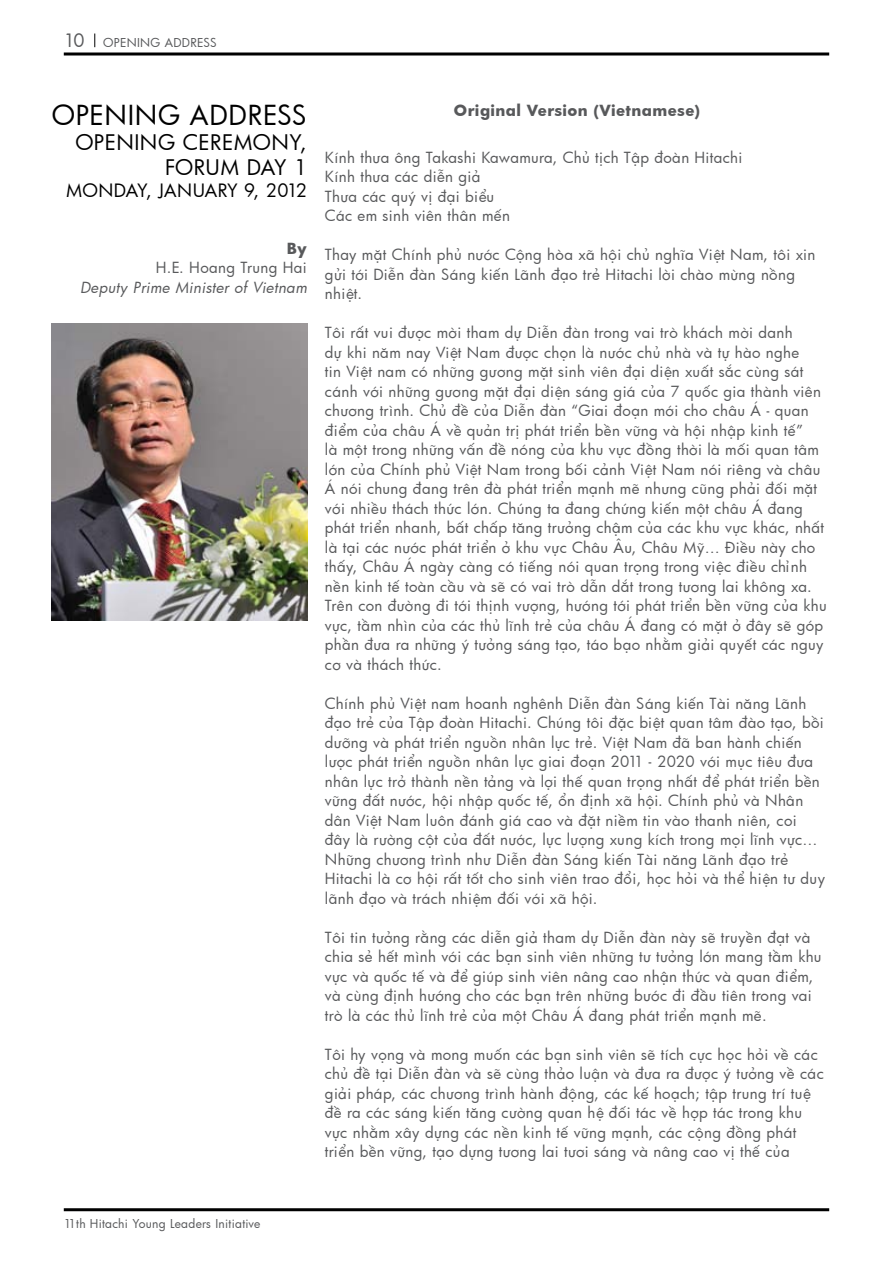
<style>
.page{position:relative;width:893px;height:1263px;background:#fff}
.page>*{position:absolute;margin:0;border:0;box-sizing:border-box;transform-origin:0 0}
.t1{font:27px "Futura Bk";letter-spacing:.025em;color:#000}
.t2{font:21px/25.2px "Futura Bk";letter-spacing:.025em;color:#000;text-align:right}
.t3{font:18px "Futura Bk";letter-spacing:.01em;color:#000}
.t4{font:15px/19.5px "Futura Bk";letter-spacing:.025em;color:#58595b}
.t5{font:700 15px "Futura Bk";letter-spacing:.025em;color:#58595b}
.t6{font:italic 15px "Futura Bk";letter-spacing:.025em;color:#58595b}
.t7{font:12px "Futura Bk";letter-spacing:.025em;color:#58595b}
.s1{font-size:18px}
</style>
<div class="page">
<hr style="left:64px;top:53px;width:765px;height:3px;background:#000">
<hr style="left:64px;top:1208px;width:765px;height:3px;background:#000">
<svg style="left:94px;top:34px;width:1px;height:13px"></svg>
<img style="left:52px;top:323px;width:255px;height:298px">
<p class="t7" style="left:64px;top:34px;width:154px"><span class="s1">10</span> OPENING ADDRESS</p>
<h1 class="t1" style="left:52px;top:96px;width:257px">OPENING ADDRESS</h1>
<h2 class="t2" style="left:75px;top:129px;width:233px">OPENING CEREMONY,<br>FORUM DAY 1</h2>
<p class="t3" style="left:66px;top:178px;width:242px">MONDAY, JANUARY 9, 2012</p>
<p class="t5" style="left:287px;top:238px;width:22px">By</p>
<p class="t4" style="left:156px;top:258px;width:153px">H.E. Hoang Trung Hai</p>
<p class="t6" style="left:80px;top:277px;width:228px">Deputy Prime Minister of Vietnam</p>
<p class="t5" style="left:454px;top:99px;width:248px">Original Version (Vietnamese)</p>
<p class="t4" style="left:325px;top:147px;width:419px">Kính thưa ông Takashi Kawamura, Chủ tịch Tập đoàn Hitachi<br>Kính thưa các diễn giả<br>Thưa các quý vị đại biểu<br>Các em sinh viên thân mến</p>
<p class="t4" style="left:325px;top:244px;width:492px">Thay mặt Chính phủ nước Cộng hòa xã hội chủ nghĩa Việt Nam, tôi xin gửi tới Diễn đàn Sáng kiến Lãnh đạo trẻ Hitachi lời chào mừng nồng nhiệt.</p>
<p class="t4" style="left:325px;top:322px;width:503px">Tôi rất vui được mời tham dự Diễn đàn trong vai trò khách mời danh<br>dự khi năm nay Việt Nam được chọn là nước chủ nhà và tự hào nghe<br>tin Việt nam có những gương mặt sinh viên đại diện xuất sắc cùng sát cánh với những gương mặt đại diện sáng giá của 7 quốc gia thành viên chương trình. Chủ đề của Diễn đàn “Giai đoạn mới cho châu Á - quan điểm của châu Á về quản trị phát triển bền vững và hội nhập kinh tế”<br>là một trong những vấn đề nóng của khu vực đồng thời là mối quan tâm lớn của Chính phủ Việt Nam trong bối cảnh Việt Nam nói riêng và châu Á nói chung đang trên đà phát triển mạnh mẽ nhưng cũng phải đối mặt với nhiều thách thức lớn. Chúng ta đang chứng kiến một châu Á đang phát triển nhanh, bất chấp tăng trưởng chậm của các khu vực khác, nhất là tại các nước phát triển ở khu vực Châu Âu, Châu Mỹ… Điều này cho thấy, Châu Á ngày càng có tiếng nói quan trọng trong việc điều chỉnh nền kinh tế toàn cầu và sẽ có vai trò dẫn dắt trong tương lai không xa.<br>Trên con đường đi tới thịnh vượng, hướng tới phát triển bền vững của khu vực, tầm nhìn của các thủ lĩnh trẻ của châu Á đang có mặt ở đây sẽ góp phần đưa ra những ý tưởng sáng tạo, táo bạo nhằm giải quyết các nguy cơ và thách thức.</p>
<p class="t4" style="left:325px;top:693px;width:502px">Chính phủ Việt nam hoanh nghênh Diễn đàn Sáng kiến Tài năng Lãnh đạo trẻ của Tập đoàn Hitachi. Chúng tôi đặc biệt quan tâm đào tạo, bồi dưỡng và phát triển nguồn nhân lực trẻ. Việt Nam đã ban hành chiến lược phát triển nguồn nhân lực giai đoạn 2011 - 2020 với mục tiêu đưa nhân lực trở thành nền tảng và lợi thế quan trọng nhất để phát triển bền vững đất nước, hội nhập quốc tế, ổn định xã hội. Chính phủ và Nhân dân Việt Nam luôn đánh giá cao và đặt niềm tin vào thanh niên, coi đây là rường cột của đất nước, lực lượng xung kích trong mọi lĩnh vực… Những chương trình như Diễn đàn Sáng kiến Tài năng Lãnh đạo trẻ Hitachi là cơ hội rất tốt cho sinh viên trao đổi, học hỏi và thể hiện tư duy lãnh đạo và trách nhiệm đối với xã hội.</p>
<p class="t4" style="left:325px;top:927px;width:498px">Tôi tin tưởng rằng các diễn giả tham dự Diễn đàn này sẽ truyền đạt và chia sẻ hết mình với các bạn sinh viên những tư tưởng lớn mang tầm khu vực và quốc tế và để giúp sinh viên nâng cao nhận thức và quan điểm, và cùng định hướng cho các bạn trên những bước đi đầu tiên trong vai trò là các thủ lĩnh trẻ của một Châu Á đang phát triển mạnh mẽ.</p>
<p class="t4" style="left:325px;top:1044px;width:500px">Tôi hy vọng và mong muốn các bạn sinh viên sẽ tích cực học hỏi về các chủ đề tại Diễn đàn và sẽ cùng thảo luận và đưa ra được ý tưởng về các giải pháp, các chương trình hành động, các kế hoạch; tập trung trí tuệ đề ra các sáng kiến tăng cường quan hệ đối tác về hợp tác trong khu vực nhằm xây dựng các nền kinh tế vững mạnh, các cộng đồng phát triển bền vững, tạo dựng tương lai tươi sáng và nâng cao vị thế của</p>
<p class="t7" style="left:64px;top:1216px;width:198px">11th Hitachi Young Leaders Initiative</p>
</div>
